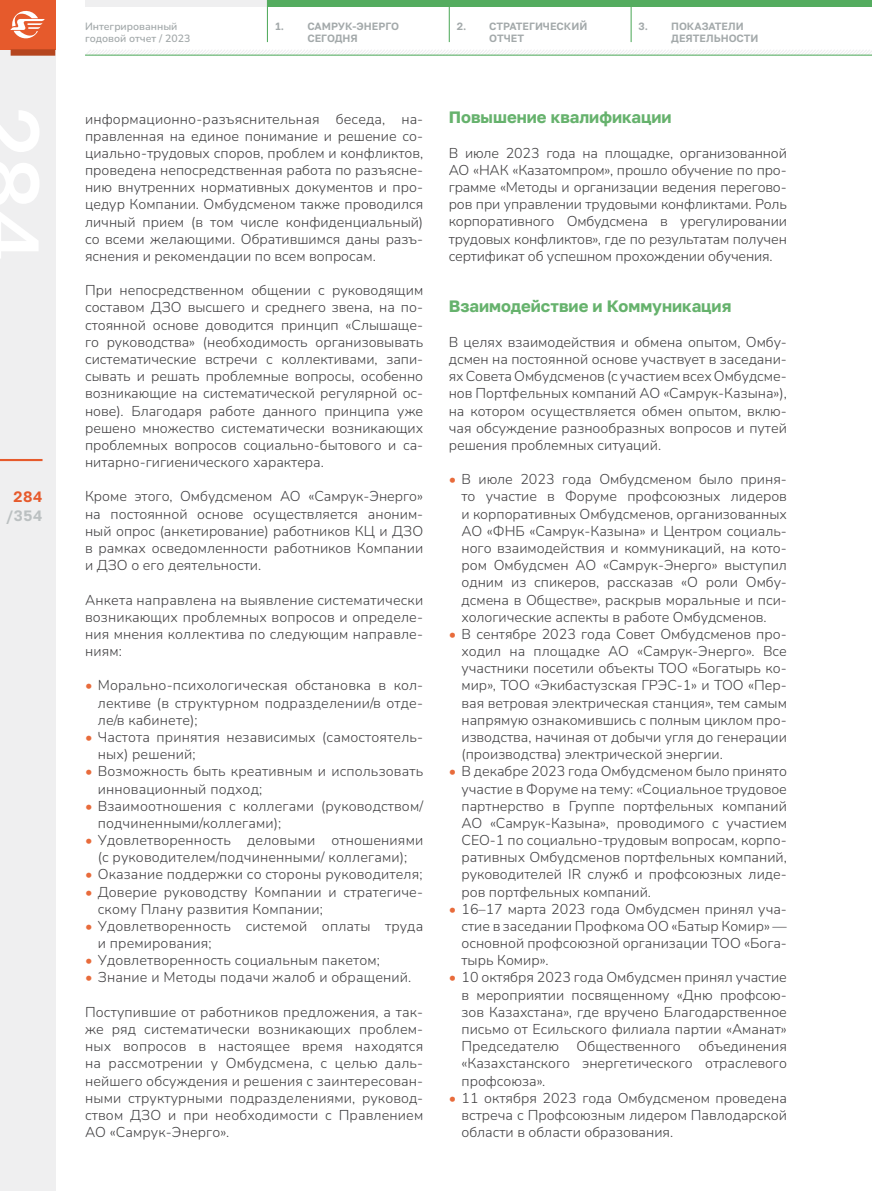
<style>
.page{position:relative;width:872px;height:1191px;background:#fff}
.page>*{position:absolute;margin:0;border:0;box-sizing:border-box;transform-origin:0 0}
.t1{font:700 16.5px "Golos Text";color:#66b26d}
.t2{font:600 15px "Golos Text";color:#bbc0c1}
.t3{font:600 15px "Golos Text";color:#e65a2c}
.t4{font:300 14.25px/17.1px "Nunito";letter-spacing:.01em;color:#414042;text-align:justify}
.t5{font:600 10.5px/12px "Golos Text";color:#a3a9aa}
.t6{font:600 10.5px/12px "Nunito";color:#a3a9aa}
.s1{font-weight:500;color:#e86b3b}
</style>
<div class="page">
<div style="left:85px;top:0;width:787px;height:6px;background:#efeff0"></div>
<div style="left:267px;top:0;width:605px;height:6px;background:#54ac5f"></div>
<svg style="left:85px;top:50px;width:787px;height:5px"></svg>
<hr style="left:85px;top:55px;width:787px;height:1px;background:#54ac5f">
<div style="left:0;top:0;width:55px;height:1191px;background:#efeff0"></div>
<hr style="left:0;top:459px;width:43px;height:2px;background:#e65a2c">
<div style="left:0;top:0;width:55px;height:49px;background:#e65a2c"></div>
<svg style="left:10px;top:10px;width:35px;height:29px"></svg>
<div style="left:11px;top:49px;width:44px;height:7px;background:#b5461f"></div>
<hr style="left:630px;top:0;width:1px;height:42px;background:#54ac5f">
<hr style="left:267px;top:0;width:1px;height:42px;background:#54ac5f">
<hr style="left:449px;top:0;width:1px;height:42px;background:#54ac5f">
<p class="t3" style="left:13px;top:487px;width:31px">284</p>
<p class="t2" style="left:6px;top:507px;width:38px">/354</p>
<p class="t6" style="left:85px;top:20px;width:107px">Интегрированный годовой отчет / 2023</p>
<p class="t5" style="left:275px;top:20px;width:10px">1.</p>
<p class="t5" style="left:489px;top:20px;width:100px">Стратегический отчет</p>
<p class="t5" style="left:307px;top:20px;width:93px">Самрук-Энерго</p>
<p class="t5" style="left:638px;top:20px;width:11px">3.</p>
<p class="t5" style="left:307px;top:32px;width:52px">Сегодня</p>
<p class="t5" style="left:457px;top:20px;width:11px">2.</p>
<p class="t5" style="left:671px;top:20px;width:89px">Показатели деятельности</p>
<p class="t4" style="left:85px;top:109px;width:340px">информационно-разъяснительная беседа, на&shy;правленная на единое понимание и решение со&shy;циально-трудовых споров, проблем и конфликтов, проведена непосредственная работа по разъясне&shy;нию внутренних нормативных документов и про&shy;цедур Компании. Омбудсменом также проводился личный прием (в том числе конфиденциальный) со всеми желающими. Обратившимся даны разъ&shy;яснения и рекомендации по всем вопросам.</p>
<p class="t4" style="left:85px;top:281px;width:340px">При непосредственном общении с руководящим составом ДЗО высшего и среднего звена, на по&shy;стоянной основе доводится принцип «Слышаще&shy;го руководства» (необходимость организовывать систематические встречи с коллективами, запи&shy;сывать и решать проблемные вопросы, особенно возникающие на систематической регулярной ос&shy;нове). Благодаря работе данного принципа уже решено множество систематически возникающих проблемных вопросов социально-бытового и са&shy;нитарно-гигиенического характера.</p>
<p class="t4" style="left:85px;top:487px;width:340px">Кроме этого, Омбудсменом АО «Самрук-Энерго» на постоянной основе осуществляется аноним&shy;ный опрос (анкетирование) работников КЦ и ДЗО в рамках осведомленности работников Компании и ДЗО о его деятельности.</p>
<p class="t4" style="left:85px;top:590px;width:340px">Анкета направлена на выявление систематически возникающих проблемных вопросов и определе&shy;ния мнения коллектива по следующим направле&shy;ниям:</p>
<p class="t4" style="left:98px;top:676px;width:327px;text-indent:-13px"><span class="s1">•</span> Морально-психологическая обстановка в кол&shy;лективе (в структурном подразделении/в отде&shy;ле/в кабинете);</p>
<p class="t4" style="left:98px;top:728px;width:327px;text-indent:-13px"><span class="s1">•</span> Частота принятия независимых (самостоятель&shy;ных) решений;</p>
<p class="t4" style="left:98px;top:762px;width:327px;text-indent:-13px"><span class="s1">•</span> Возможность быть креативным и использовать инновационный подход;</p>
<p class="t4" style="left:98px;top:796px;width:327px;text-indent:-13px"><span class="s1">•</span> Взаимоотношения с коллегами (руководством/ подчиненными/коллегами);</p>
<p class="t4" style="left:85px;top:831px;width:340px;text-align:center"><span class="s1">•</span> Удовлетворенность деловыми отношениями (с руководителем/подчиненными/ коллегами);</p>
<p class="t4" style="left:85px;top:865px;width:339px"><span class="s1">•</span> Оказание поддержки со стороны руководителя;</p>
<p class="t4" style="left:98px;top:882px;width:327px;text-indent:-13px"><span class="s1">•</span> Доверие руководству Компании и стратегиче&shy;скому Плану развития Компании;</p>
<p class="t4" style="left:98px;top:917px;width:327px;text-indent:-13px"><span class="s1">•</span> Удовлетворенность системой оплаты труда и премирования;</p>
<p class="t4" style="left:85px;top:951px;width:296px"><span class="s1">•</span> Удовлетворенность социальным пакетом;</p>
<p class="t4" style="left:85px;top:968px;width:328px"><span class="s1">•</span> Знание и Методы подачи жалоб и обращений.</p>
<p class="t4" style="left:85px;top:1002px;width:340px">Поступившие от работников предложения, а так&shy;же ряд систематически возникающих проблем&shy;ных вопросов в настоящее время находятся на рассмотрении у Омбудсмена, с целью даль&shy;нейшего обсуждения и решения с заинтересован&shy;ными структурными подразделениями, руковод&shy;ством ДЗО и при необходимости с Правлением АО «Самрук-Энерго».</p>
<p class="t1" style="left:449px;top:107px;width:224px">Повышение квалификации</p>
<p class="t4" style="left:449px;top:144px;width:340px">В июле 2023 года на площадке, организованной АО «НАК «Казатомпром», прошло обучение по про&shy;грамме «Методы и организации ведения перегово&shy;ров при управлении трудовыми конфликтами. Роль корпоративного Омбудсмена в урегулировании трудовых конфликтов», где по результатам получен сертификат об успешном прохождении обучения.</p>
<p class="t1" style="left:449px;top:296px;width:284px">Взаимодействие и Коммуникация</p>
<p class="t4" style="left:449px;top:333px;width:340px">В целях взаимодействия и обмена опытом, Омбу&shy;дсмен на постоянной основе участвует в заседани&shy;ях Совета Омбудсменов (с участием всех Омбудсме&shy;нов Портфельных компаний АО «Самрук-Казына»), на котором осуществляется обмен опытом, вклю&shy;чая обсуждение разнообразных вопросов и путей решения проблемных ситуаций.</p>
<p class="t4" style="left:461px;top:470px;width:327px;text-indent:-13px"><span class="s1">•</span> В июле 2023 года Омбудсменом было приня&shy;то участие в Форуме профсоюзных лидеров и корпоративных Омбудсменов, организованных АО «ФНБ «Самрук-Казына» и Центром социаль&shy;ного взаимодействия и коммуникаций, на кото&shy;ром Омбудсмен АО «Самрук-Энерго» выступил одним из спикеров, рассказав «О роли Омбу&shy;дсмена в Обществе», раскрыв моральные и пси&shy;хологические аспекты в работе Омбудсменов.</p>
<p class="t4" style="left:461px;top:625px;width:327px;text-indent:-13px"><span class="s1">•</span> В сентябре 2023 года Совет Омбудсменов про&shy;ходил на площадке АО «Самрук-Энерго». Все участники посетили объекты ТОО «Богатырь ко&shy;мир», ТОО «Экибастузская ГРЭС-1» и ТОО «Пер&shy;вая ветровая электрическая станция», тем самым напрямую ознакомившись с полным циклом про&shy;изводства, начиная от добычи угля до генерации (производства) электрической энергии.</p>
<p class="t4" style="left:461px;top:762px;width:327px;text-indent:-13px"><span class="s1">•</span> В декабре 2023 года Омбудсменом было принято участие в Форуме на тему: «Социальное трудовое партнерство в Группе портфельных компаний АО «Самрук-Казына», проводимого с участием СЕО-1 по социально-трудовым вопросам, корпо&shy;ративных Омбудсменов портфельных компаний, руководителей IR служб и профсоюзных лиде&shy;ров портфельных компаний.</p>
<p class="t4" style="left:461px;top:899px;width:327px;text-indent:-13px"><span class="s1">•</span> 16–17 марта 2023 года Омбудсмен принял уча&shy;стие в заседании Профкома ОО «Батыр Комир» — основной профсоюзной организации ТОО «Бога&shy;тырь Комир».</p>
<p class="t4" style="left:461px;top:968px;width:327px;text-indent:-13px"><span class="s1">•</span> 10 октября 2023 года Омбудсмен принял участие в мероприятии посвященному «Дню профсою&shy;зов Казахстана», где вручено Благодарственное письмо от Есильского филиала партии «Аманат» Председателю Общественного объединения «Казахстанского энергетического отраслевого профсоюза».</p>
<p class="t4" style="left:461px;top:1088px;width:327px;text-indent:-13px"><span class="s1">•</span> 11 октября 2023 года Омбудсменом проведена встреча с Профсоюзным лидером Павлодарской области в области образования.</p>
</div>
